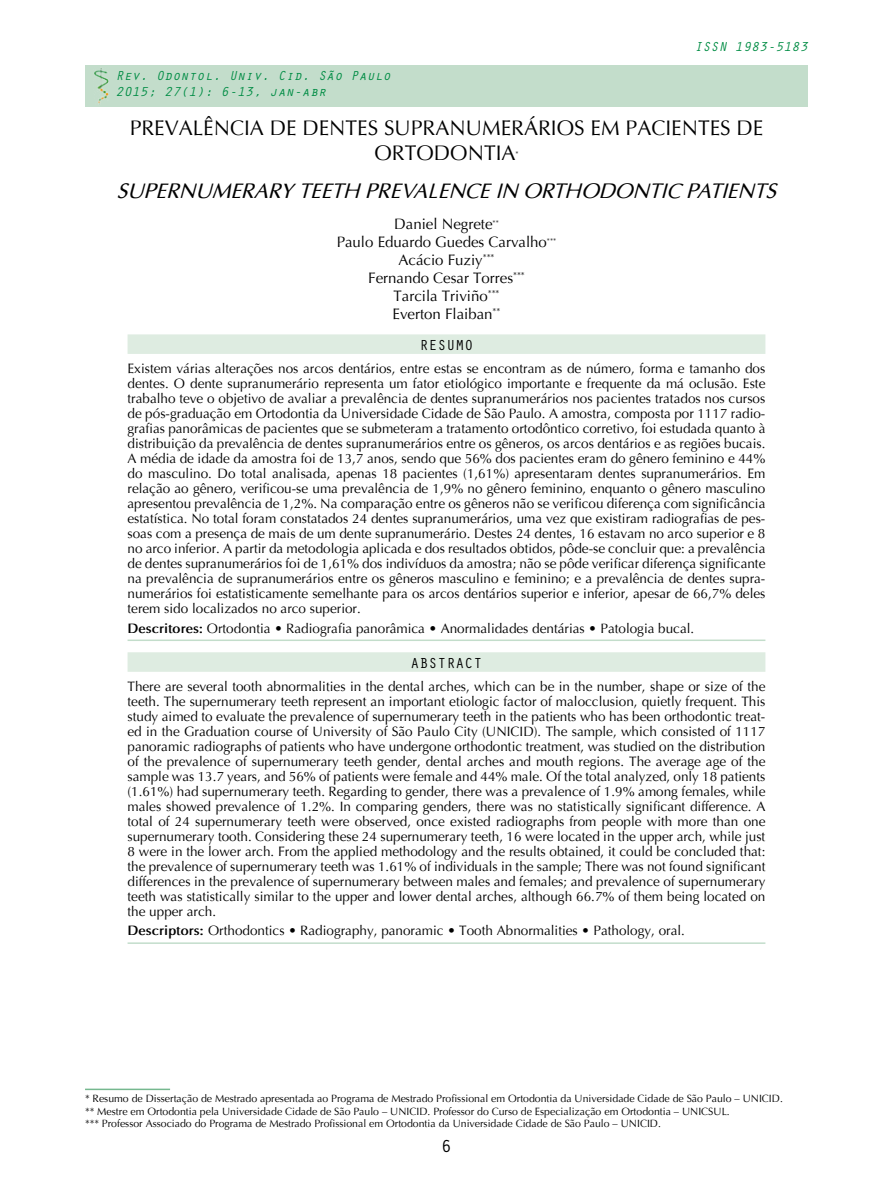
<style>
.page{position:relative;width:893px;height:1191px;background:#fff}
.page>*{position:absolute;margin:0;border:0;box-sizing:border-box;transform-origin:0 0}
.t1{font:21px/25.2px "Optima";color:#000;text-align:center}
.t2{font:italic 21px "Optima";color:#000}
.t3{font:18px "Orator Std";color:#000}
.t4{font:15px/18px "Optima";color:#000;text-align:center}
.t5{font:15px "Orator Std";color:#000}
.t6{font:13.5px/15px "Optima";color:#000;text-align:justify}
.t7{font:italic 13.5px/16.2px "Orator Std";color:#008c44}
.t8{font:10.5px/12.6px "Optima";color:#000}
.t9{font:6.9px "Optima";color:#000}
.s1{font-weight:700}
</style>
<div class="page">
<div style="left:85px;top:65px;width:723px;height:41px;background:#c3ddcb"></div>
<img style="left:94px;top:68px;width:15px;height:36px">
<div style="left:128px;top:334px;width:637px;height:20px;background:#deece1"></div>
<hr style="left:128px;top:639px;width:637px;height:2px;background:#c3ddcb">
<div style="left:128px;top:652px;width:637px;height:20px;background:#deece1"></div>
<hr style="left:128px;top:942px;width:637px;height:2px;background:#c3ddcb">
<hr style="left:85px;top:1088px;width:85px;height:2px;background:#76b88f">
<p class="t7" style="left:116px;top:66px;width:277px">Rev. Odontol. Univ. Cid. São Paulo<br>2015; 27(1): 6-13, jan-abr</p>
<p class="t7" style="left:694px;top:38px;width:115px">ISSN 1983-5183</p>
<h1 class="t1" style="left:130px;top:116px;width:635px">Prevalência de dentes supranumerários em pacientes de<br>Ortodontia</h1>
<p class="t9" style="left:516px;top:149px;width:5px">*</p>
<h1 class="t2" style="left:117px;top:178px;width:662px">SUPERNUMERARY TEETH PREVALENCE IN ORTHODONTIC PATIENTS</h1>
<p class="t4" style="left:337px;top:215px;width:221px">Daniel Negrete<sup>**<br></sup>Paulo Eduardo Guedes Carvalho<sup>***<br></sup>Acácio Fuziy<sup>***<br></sup>Fernando Cesar Torres<sup>***<br></sup>Tarcila Triviño<sup>***<br></sup>Everton Flaiban<sup>**</sup></p>
<p class="t5" style="left:419px;top:334px;width:55px">RESUMO</p>
<p class="t6" style="left:128px;top:361px;width:639px">Existem várias alterações nos arcos dentários, entre estas se encontram as de número, forma e tamanho dos dentes. O dente supranumerário representa um fator etiológico importante e frequente da má oclusão. Este trabalho teve o objetivo de avaliar a prevalência de dentes supranumerários nos pacientes tratados nos cursos de pós-graduação em Ortodontia da Universidade Cidade de São Paulo. A amostra, composta por 1117 radio&shy;grafias panorâmicas de pacientes que se submeteram a tratamento ortodôntico corretivo, foi estudada quanto à distribuição da prevalência de dentes supranumerários entre os gêneros, os arcos dentários e as regiões bucais.<br>A média de idade da amostra foi de 13,7 anos, sendo que 56% dos pacientes eram do gênero feminino e 44% do masculino. Do total analisada, apenas 18 pacientes (1,61%) apresentaram dentes supranumerários. Em relação ao gênero, verificou-se uma prevalência de 1,9% no gênero feminino, enquanto o gênero masculino apresentou prevalência de 1,2%. Na comparação entre os gêneros não se verificou diferença com significância estatística. No total foram constatados 24 dentes supranumerários, uma vez que existiram radiografias de pes&shy;soas com a presença de mais de um dente supranumerário. Destes 24 dentes, 16 estavam no arco superior e 8 no arco inferior. A partir da metodologia aplicada e dos resultados obtidos, pôde-se concluir que: a prevalência de dentes supranumerários foi de 1,61% dos indivíduos da amostra; não se pôde verificar diferença significante na prevalência de supranumerários entre os gêneros masculino e feminino; e a prevalência de dentes supra&shy;numerários foi estatisticamente semelhante para os arcos dentários superior e inferior, apesar de 66,7% deles terem sido localizados no arco superior.</p>
<p class="t6" style="left:128px;top:620px;width:568px"><span class="s1">Descritores:</span> Ortodontia • Radiografia panorâmica • Anormalidades dentárias • Patologia bucal.</p>
<p class="t5" style="left:410px;top:652px;width:73px">ABSTRACT</p>
<p class="t6" style="left:128px;top:679px;width:639px">There are several tooth abnormalities in the dental arches, which can be in the number, shape or size of the teeth. The supernumerary teeth represent an important etiologic factor of malocclusion, quietly frequent. This study aimed to evaluate the prevalence of supernumerary teeth in the patients who has been orthodontic treat&shy;ed in the Graduation course of University of São Paulo City (UNICID</p>
<p class="t6" style="left:128px;top:724px;width:639px;text-indent:406px">). The sample, which consisted of 1117 panoramic radiographs of patients who have undergone orthodontic treatment, was studied on the distribution of the prevalence of supernumerary teeth gender, dental arches and mouth regions. The average age of the sample was 13.7 years, and 56% of patients were female and 44% male. Of the total analyzed, only 18 patients (1.61%) had supernumerary teeth. Regarding to gender, there was a prevalence of 1.9% among females, while males showed prevalence of 1.2%. In comparing genders, there was no statistically significant difference. A total of 24 supernumerary teeth were observed, once existed radiographs from people with more than one supernumerary tooth. Considering these 24 supernumerary teeth, 16 were located in the upper arch, while just 8 were in the lower arch. From the applied methodology and the results obtained, it could be concluded that: the prevalence of supernumerary teeth was 1.61% of individuals in the sample; There was not found significant differences in the prevalence of supernumerary between males and females; and prevalence of supernumerary teeth was statistically similar to the upper and lower dental arches, although 66.7% of them being located on the upper arch.</p>
<p class="t6" style="left:128px;top:923px;width:559px"><span class="s1">Descriptors:</span> Orthodontics • Radiography, panoramic • Tooth Abnormalities • Pathology, oral.</p>
<p class="t8" style="left:85px;top:1092px;width:699px">* Resumo de Dissertação de Mestrado apresentada ao Programa de Mestrado Profissional em Ortodontia da Universidade Cidade de São Paulo – UNICID. ** Mestre em Ortodontia pela Universidade Cidade de São Paulo – UNICID. Professor do Curso de Especialização em Ortodontia – UNICSUL.<br>*** Professor Associado do Programa de Mestrado Profissional em Ortodontia da Universidade Cidade de São Paulo – UNICID.</p>
<h2 class="t3" style="left:441px;top:1133px;width:12px">6</h2>
</div>
